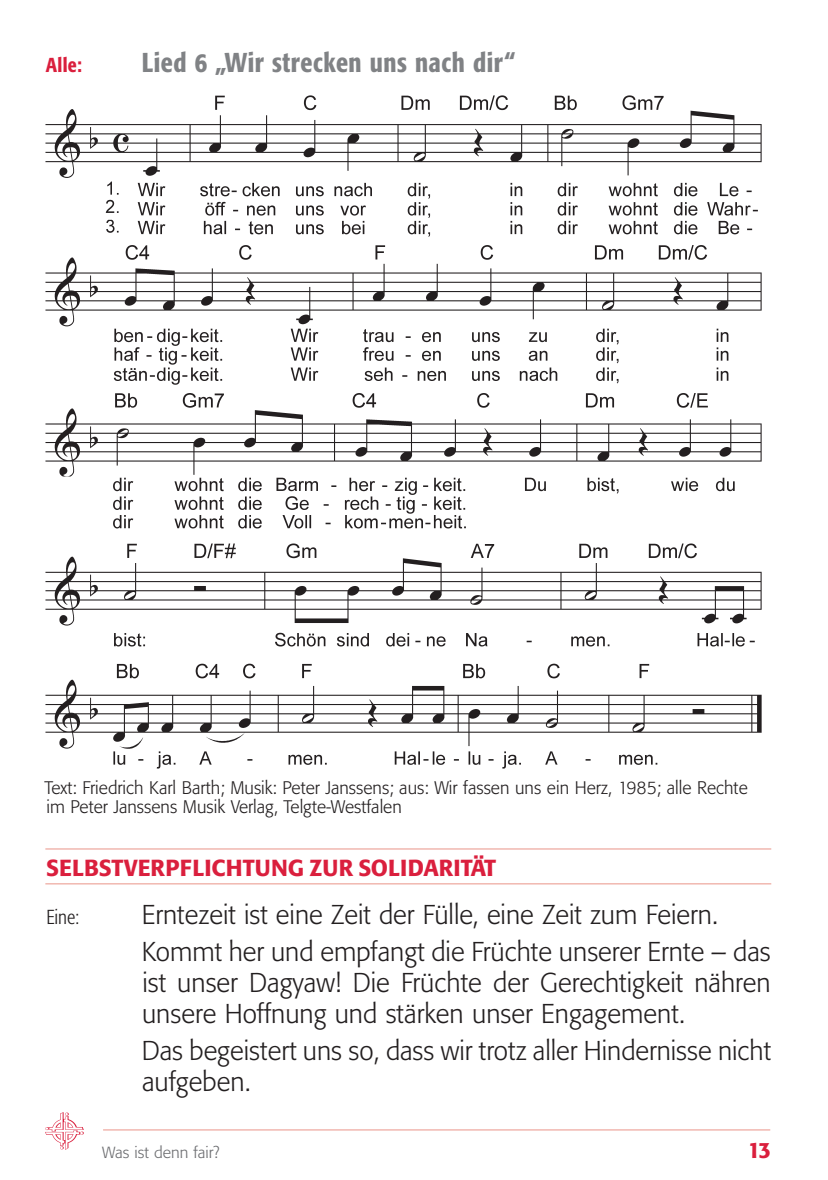
<style>
.page{position:relative;width:828px;height:1180px;background:#fff}
.page>*{position:absolute;margin:0;border:0;box-sizing:border-box;transform-origin:0 0}
.t1{font:300 27px/31px "Formata BQ";color:#231f20}
.t2{font:500 27px "Formata Condensed BQ";letter-spacing:.02em;color:#808285}
.t3{font:500 23px "Formata BQ";color:#da1f3d}
.t4{font:500 22px "Formata BQ";color:#da1f3d}
.t5{font:500 20px "Formata Condensed BQ";color:#da1f3d}
.t6{font:300 20px "Formata Condensed BQ";color:#231f20}
.t7{font:300 18px/19px "Formata BQ";color:#231f20}
.t8{font:300 16px "Formata BQ";color:#6c6d70}
</style>
<div class="page">
<hr style="left:103px;top:1129px;width:667px;height:1px;background:#ea9488">
<img style="left:45px;top:1112px;width:38px;height:37px">
<hr style="left:45px;top:848px;width:726px;height:1px;background:#ea9488">
<hr style="left:45px;top:883px;width:726px;height:1px;background:#ea9488">
<img style="left:45px;top:95px;width:716px;height:673px">
<p class="t5" style="left:46px;top:53px;width:38px">Alle:</p>
<p class="t2" style="left:142px;top:46px;width:375px">Lied 6 „Wir strecken uns nach dir“</p>
<p class="t7" style="left:45px;top:778px;width:704px">Text: Friedrich Karl Barth; Musik: Peter Janssens; aus: Wir fassen uns ein Herz, 1985; alle Rechte im Peter Janssens Musik Verlag, Telgte-Westfalen</p>
<p class="t3" style="left:46px;top:854px;width:451px">SELBSTVERPFLICHTUNG ZUR SOLIDARITÄT</p>
<p class="t6" style="left:46px;top:905px;width:34px">Eine:</p>
<p class="t1" style="left:142px;top:896px;width:630px;line-height:36.6px">Erntezeit ist eine Zeit der Fülle, eine Zeit zum Feiern.<br>Kommt her und empfangt die Früchte unserer Ernte – das</p>
<p class="t1" style="left:142px;top:967px;width:630px">ist unser Dagyaw! Die Früchte der Gerechtigkeit nähren unsere Hoffnung und stärken unser Engagement.</p>
<p class="t1" style="left:142px;top:1034px;width:630px">Das begeistert uns so, dass wir trotz aller Hindernisse nicht aufgeben.</p>
<p class="t8" style="left:102px;top:1142px;width:119px">Was ist denn fair?</p>
<p class="t4" style="left:747px;top:1136px;width:25px">13</p>
</div>
